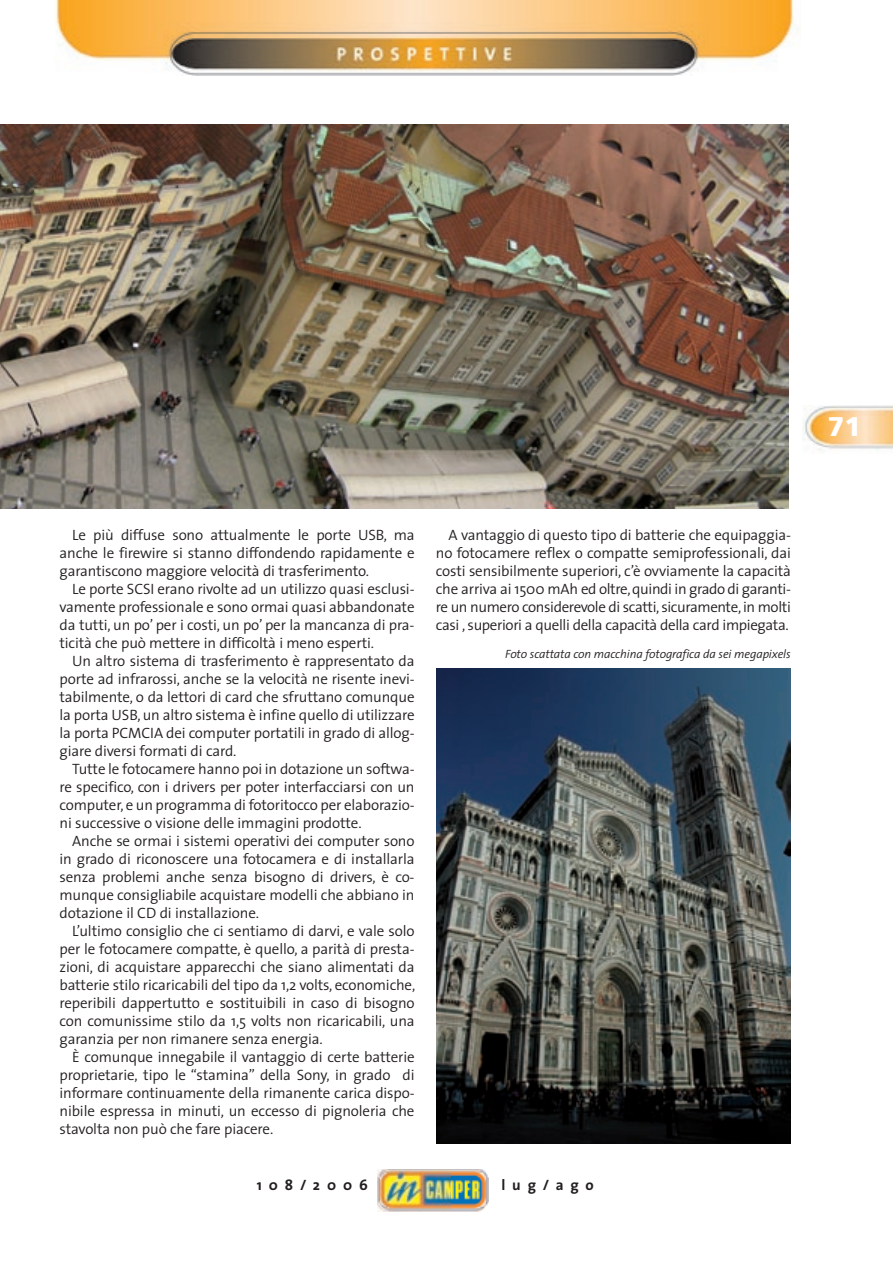
<style>
.page{position:relative;width:893px;height:1263px;background:#fff}
.page>*{position:absolute;margin:0;border:0;box-sizing:border-box;transform-origin:0 0}
.t1{font:900 27px "Frutiger";color:#fff}
.t2{font:300 15px/18px "The Sans";letter-spacing:-.01em;color:#231f20;text-align:justify}
.t3{font:700 15px "The Sans";letter-spacing:.46em;color:#231f20}
.t4{font:italic 300 12px "The Sans";letter-spacing:-.01em;color:#231f20}
</style>
<div class="page">
<img style="left:378px;top:1169px;width:110px;height:43px">
<div style="left:802px;top:403px;width:91px;height:55px;background:linear-gradient(to right,#fcfcfa,#eff0f2)"></div>
<img style="left:802px;top:406px;width:91px;height:52px">
<img style="left:55px;top:0;width:742px;height:75px">
<img style="left:0;top:124px;width:789px;height:385px">
<img style="left:437px;top:669px;width:353px;height:475px">
<p class="t2" style="left:60px;top:525px;width:357px;text-indent:13px">Le più diffuse sono attualmente le porte USB, ma anche le firewire si stanno diffondendo rapidamente e garantiscono maggiore velocità di trasferimento.</p>
<p class="t2" style="left:60px;top:579px;width:357px;text-indent:13px">Le porte SCSI erano rivolte ad un utilizzo quasi esclusi&shy;vamente professionale e sono ormai quasi abbandonate da tutti, un po’ per i costi, un po’ per la mancanza di pra&shy;ticità che può mettere in difficoltà i meno esperti.</p>
<p class="t2" style="left:60px;top:651px;width:357px;text-indent:13px">Un altro sistema di trasferimento è rappresentato da porte ad infrarossi, anche se la velocità ne risente inevi&shy;tabilmente, o da lettori di card che sfruttano comunque la porta USB, un altro sistema è infine quello di utilizzare la porta PCMCIA dei computer portatili in grado di allog&shy;giare diversi formati di card.</p>
<p class="t2" style="left:60px;top:759px;width:357px;text-indent:13px">Tutte le fotocamere hanno poi in dotazione un softwa&shy;re specifico, con i drivers per poter interfacciarsi con un computer, e un programma di fotoritocco per elaborazio&shy;ni successive o visione delle immagini prodotte.</p>
<p class="t2" style="left:60px;top:831px;width:357px;text-indent:13px">Anche se ormai i sistemi operativi dei computer sono in grado di riconoscere una fotocamera e di installarla senza problemi anche senza bisogno di drivers, è co&shy;munque consigliabile acquistare modelli che abbiano in dotazione il CD di installazione.</p>
<p class="t2" style="left:60px;top:921px;width:357px;text-indent:13px">L’ultimo consiglio che ci sentiamo di darvi, e vale solo per le fotocamere compatte, è quello, a parità di presta&shy;zioni, di acquistare apparecchi che siano alimentati da batterie stilo ricaricabili del tipo da 1,2 volts, economiche, reperibili dappertutto e sostituibili in caso di bisogno con comunissime stilo da 1,5 volts non ricaricabili, una garanzia per non rimanere senza energia.</p>
<p class="t2" style="left:60px;top:1047px;width:357px;text-indent:13px">È comunque innegabile il vantaggio di certe batterie proprietarie, tipo le “stamina” della Sony, in grado di informare continuamente della rimanente carica dispo&shy;nibile espressa in minuti, un eccesso di pignoleria che stavolta non può che fare piacere.</p>
<p class="t2" style="left:436px;top:525px;width:357px;text-indent:13px">A vantaggio di questo tipo di batterie che equipaggia&shy;no fotocamere reflex o compatte semiprofessionali, dai costi sensibilmente superiori, c’è ovviamente la capacità che arriva ai 1500 mAh ed oltre, quindi in grado di garanti&shy;re un numero considerevole di scatti, sicuramente, in molti casi , superiori a quelli della capacità della card impiegata.</p>
<p class="t4" style="left:505px;top:644px;width:287px">Foto scattata con macchina fotografica da sei megapixels</p>
<p class="t3" style="left:257px;top:1172px;width:113px">108/2006</p>
<p class="t3" style="left:501px;top:1172px;width:94px">lug/ago</p>
<h1 class="t1" style="left:828px;top:410px;width:35px">71</h1>
</div>
